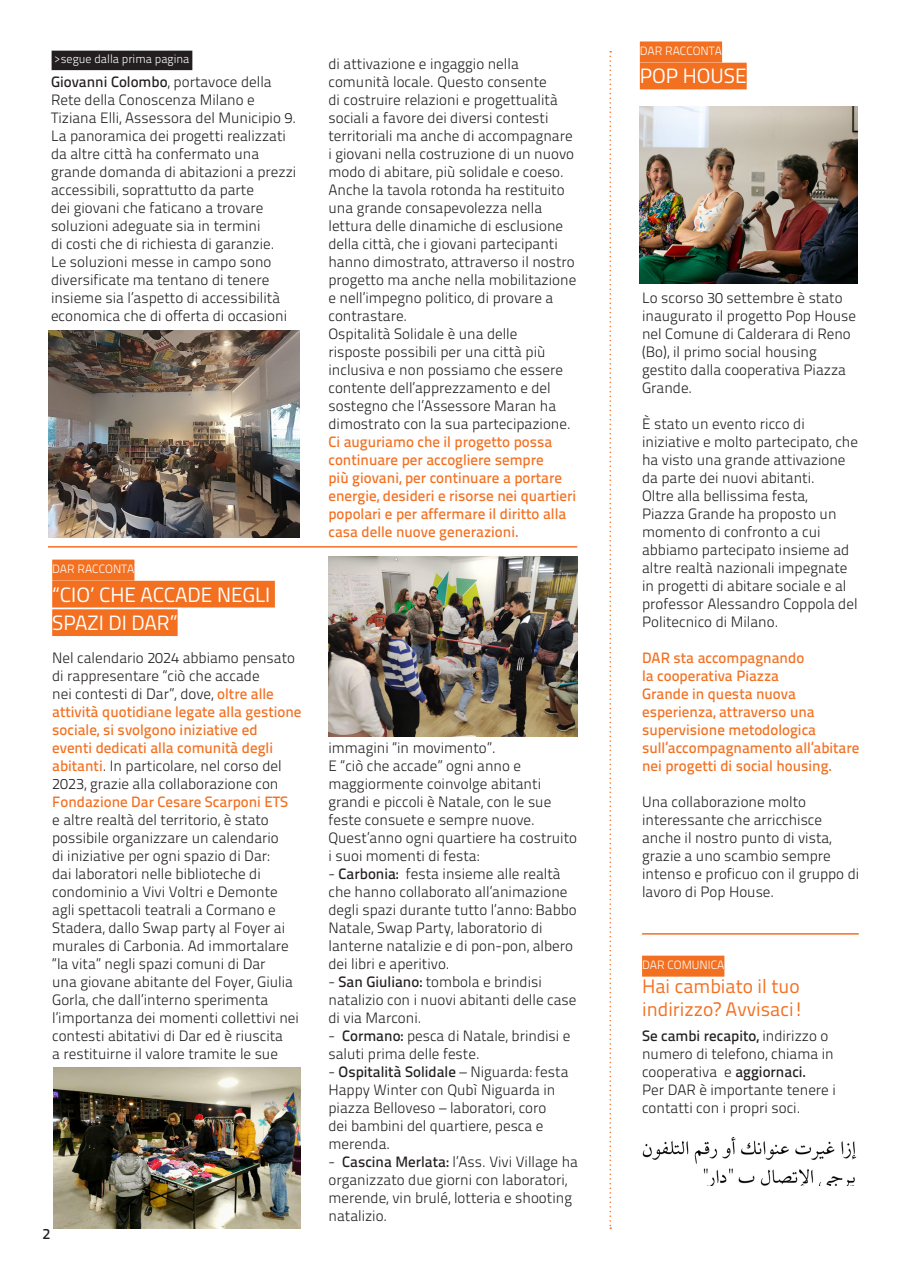
<style>
.page{position:relative;width:910px;height:1280px;background:#fff}
.page>*{position:absolute;margin:0;border:0;box-sizing:border-box;transform-origin:0 0}
.dati{font:20.85px/28.5px "Titillium";color:#fff}
.dati-2{font:19.5px "Titillium Text 25 L 400 wt";color:#f37021}
.non_allineato_ala_griglia{font:15px/18px "Titillium Text 25 L 250 wt";color:#231f20}
.t1{font:15px/18px "Titillium Text 25 L 600 wt";color:#f37021}
.t2{font:15px "Titillium Text 25 L 600 wt";color:#231f20}
.nota{font:12px "Titillium Text 25 L 250 wt";color:#fff}
.s1{font-family:"Titillium Text 25 L 600 wt"}
.s2{font-family:"Titillium Text 25 L 600 wt";color:#f37021}
.s3{font-family:"Titillium Text 25 L 250 wt";color:#231f20}
</style>
<div class="page">
<hr style="left:642px;top:933px;width:217px;height:2px;background:#f37021">
<div style="left:642px;top:956px;width:82px;height:21px;background:#f37021"></div>
<img style="left:642px;top:1136px;width:215px;height:50px">
<div style="left:640px;top:41px;width:82px;height:21px;background:#f37021"></div>
<div style="left:640px;top:63px;width:107px;height:26px;background:#f37021"></div>
<div style="left:52px;top:560px;width:82px;height:21px;background:#f37021"></div>
<div style="left:52px;top:581px;width:223px;height:26px;background:#f37021"></div>
<div style="left:52px;top:609px;width:126px;height:27px;background:#f37021"></div>
<hr style="left:48px;top:546px;width:529px;height:2px;background:#f37021">
<div style="left:52px;top:51px;width:140px;height:19px;background:#231f20"></div>
<img style="left:49px;top:331px;width:251px;height:206px">
<img style="left:640px;top:106px;width:217px;height:178px">
<img style="left:328px;top:557px;width:249px;height:179px">
<img style="left:54px;top:1067px;width:246px;height:161px">
<svg style="left:609px;top:51px;width:2px;height:1178px"></svg>
<p class="nota" style="left:54px;top:50px;width:137px">&gt;segue dalla prima pagina</p>
<p class="non_allineato_ala_griglia" style="left:51px;top:72px;width:247px"><span class="s1">Giovanni Colombo</span>, portavoce della<br>Rete della Conoscenza Milano e<br>Tiziana Elli, Assessora del Municipio 9.</p>
<p class="non_allineato_ala_griglia" style="left:51px;top:126px;width:247px">La panoramica dei progetti realizzati da altre città ha confermato una grande domanda di abitazioni a prezzi accessibili, soprattutto da parte<br>dei giovani che faticano a trovare soluzioni adeguate sia in termini<br>di costi che di richiesta di garanzie.<br>Le soluzioni messe in campo sono diversificate ma tentano di tenere insieme sia l’aspetto di accessibilità economica che di offerta di occasioni</p>
<p class="nota" style="left:52px;top:560px;width:84px">DAR RACCONTA</p>
<p class="dati" style="left:52px;top:579px;width:220px">“CIO’ CHE ACCADE NEGLI<br>SPAZI DI DAR”</p>
<p class="non_allineato_ala_griglia" style="left:52px;top:648px;width:251px">Nel calendario 2024 abbiamo pensato di rappresentare “ciò che accade<br>nei contesti di Dar”, dove, <span class="s2">oltre alle attività quotidiane legate alla gestione sociale, si svolgono iniziative ed<br>eventi dedicati alla comunità degli abitanti</span>. In particolare, nel corso del 2023, grazie alla collaborazione con <span class="s2">Fondazione Dar Cesare Scarponi ETS<br></span>e altre realtà del territorio, è stato possibile organizzare un calendario<br>di iniziative per ogni spazio di Dar:<br>dai laboratori nelle biblioteche di condominio a Vivi Voltri e Demonte agli spettacoli teatrali a Cormano e Stadera, dallo Swap party al Foyer ai murales di Carbonia. Ad immortalare “la vita” negli spazi comuni di Dar<br>una giovane abitante del Foyer, Giulia Gorla, che dall’interno sperimenta l’importanza dei momenti collettivi nei contesti abitativi di Dar ed è riuscita<br>a restituirne il valore tramite le sue</p>
<p class="t2" style="left:43px;top:1222px;width:9px">2</p>
<p class="non_allineato_ala_griglia" style="left:328px;top:54px;width:247px">di attivazione e ingaggio nella comunità locale. Questo consente<br>di costruire relazioni e progettualità sociali a favore dei diversi contesti territoriali ma anche di accompagnare i giovani nella costruzione di un nuovo modo di abitare, più solidale e coeso.</p>
<p class="non_allineato_ala_griglia" style="left:328px;top:180px;width:249px">Anche la tavola rotonda ha restituito una grande consapevolezza nella lettura delle dinamiche di esclusione della città, che i giovani partecipanti hanno dimostrato, attraverso il nostro progetto ma anche nella mobilitazione e nell’impegno politico, di provare a contrastare.</p>
<p class="t1" style="left:328px;top:324px;width:249px"><span class="s3">Ospitalità Solidale è una delle<br>risposte possibili per una città più inclusiva e non possiamo che essere contente dell’apprezzamento e del sostegno che l’Assessore Maran ha dimostrato con la sua partecipazione.<br></span>Ci auguriamo che il progetto possa continuare per accogliere sempre<br>più giovani, per continuare a portare energie, desideri e risorse nei quartieri popolari e per affermare il diritto alla casa delle nuove generazioni.</p>
<p class="non_allineato_ala_griglia" style="left:328px;top:738px;width:169px">immagini “in movimento”.</p>
<p class="non_allineato_ala_griglia" style="left:328px;top:756px;width:250px">E “ciò che accade” ogni anno e maggiormente coinvolge abitanti grandi e piccoli è Natale, con le sue feste consuete e sempre nuove.<br>Quest’anno ogni quartiere ha costruito i suoi momenti di festa:</p>
<p class="non_allineato_ala_griglia" style="left:328px;top:864px;width:250px">- <span class="s1">Carbonia:</span> festa insieme alle realtà che hanno collaborato all’animazione degli spazi durante tutto l’anno: Babbo Natale, Swap Party, laboratorio di lanterne natalizie e di pon-pon, albero dei libri e aperitivo.</p>
<p class="non_allineato_ala_griglia" style="left:328px;top:972px;width:249px">- <span class="s1">San Giuliano:</span> tombola e brindisi natalizio con i nuovi abitanti delle case di via Marconi.</p>
<p class="non_allineato_ala_griglia" style="left:328px;top:1026px;width:243px">- <span class="s1">Cormano:</span> pesca di Natale, brindisi e saluti prima delle feste.</p>
<p class="non_allineato_ala_griglia" style="left:328px;top:1062px;width:241px">- <span class="s1">Ospitalità Solidale</span> – Niguarda: festa<br>Happy Winter con Qubì Niguarda in piazza Belloveso – laboratori, coro dei bambini del quartiere, pesca e merenda.</p>
<p class="non_allineato_ala_griglia" style="left:328px;top:1152px;width:251px">- <span class="s1">Cascina Merlata:</span> l’Ass. Vivi Village ha organizzato due giorni con laboratori, merende, vin brulé, lotteria e shooting natalizio.</p>
<p class="nota" style="left:640px;top:42px;width:84px">DAR RACCONTA</p>
<p class="dati" style="left:640px;top:61px;width:108px">POP HOUSE</p>
<p class="non_allineato_ala_griglia" style="left:642px;top:288px;width:215px">Lo scorso 30 settembre è stato inaugurato il progetto Pop House nel Comune di Calderara di Reno (Bo), il primo social housing gestito dalla cooperativa Piazza<br>Grande.</p>
<p class="non_allineato_ala_griglia" style="left:642px;top:414px;width:217px">È stato un evento ricco di iniziative e molto partecipato, che ha visto una grande attivazione da parte dei nuovi abitanti.</p>
<p class="non_allineato_ala_griglia" style="left:642px;top:486px;width:217px">Oltre alla bellissima festa,<br>Piazza Grande ha proposto un momento di confronto a cui abbiamo partecipato insieme ad altre realtà nazionali impegnate in progetti di abitare sociale e al professor Alessandro Coppola del<br>Politecnico di Milano.</p>
<p class="t1" style="left:642px;top:648px;width:219px">DAR sta accompagnando<br>la cooperativa Piazza<br>Grande in questa nuova esperienza, attraverso una supervisione metodologica sull’accompagnamento all’abitare nei progetti di social housing.</p>
<p class="non_allineato_ala_griglia" style="left:642px;top:792px;width:219px">Una collaborazione molto interessante che arricchisce anche il nostro punto di vista, grazie a uno scambio sempre intenso e proficuo con il gruppo di lavoro di Pop House.</p>
<p class="nota" style="left:642px;top:956px;width:84px">DAR COMUNICA</p>
<p class="dati-2" style="left:642px;top:971px;width:159px">Hai cambiato il tuo</p>
<p class="dati-2" style="left:642px;top:995px;width:163px">indirizzo? Avvisaci!</p>
<p class="non_allineato_ala_griglia" style="left:642px;top:1026px;width:193px"><span class="s1">Se cambi recapito,</span> indirizzo o numero di telefono, chiama in cooperativa e <span class="s1">aggiornaci.</span></p>
<p class="non_allineato_ala_griglia" style="left:642px;top:1080px;width:195px">Per DAR è importante tenere i contatti con i propri soci.</p>
</div>
